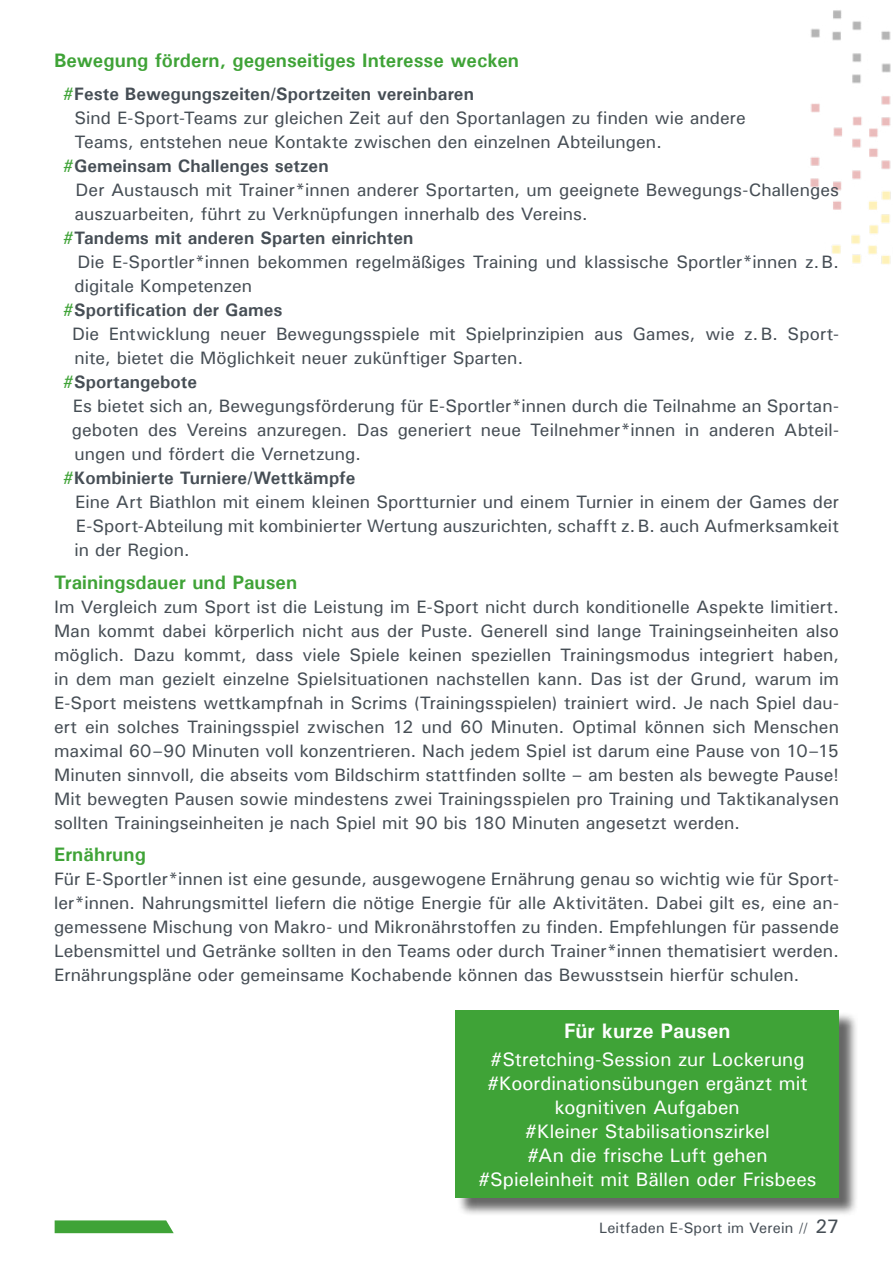
<style>
.page{position:relative;width:893px;height:1263px;background:#fff}
.page>*{position:absolute;margin:0;border:0;box-sizing:border-box;transform-origin:0 0}
.t1{font:700 21px "Univers";letter-spacing:.005em;color:#fff}
.t2{font:500 19.5px/24px "Univers";color:#fff;text-align:center}
.t3{font:700 19.5px "Univers";letter-spacing:.005em;color:#3fa337}
.t4{font:500 19.5px "Univers";color:#464e55}
.t5{font:500 18px/24px "Univers";color:#464e55;text-align:justify}
.t6{font:700 18px "Univers";letter-spacing:.005em;color:#464e55}
.t7{font:500 15px "Univers";letter-spacing:.01em;color:#464e55}
.s1{font-weight:500;color:#3fa337}
</style>
<div class="page">
<svg style="left:55px;top:1220px;width:119px;height:13px"></svg>
<img style="left:810px;top:10px;width:81px;height:255px">
<div style="left:458px;top:1012px;width:400px;height:205px;background:#000;opacity:.6"></div>
<div style="left:455px;top:1010px;width:384px;height:187px;background:#3fa337"></div>
<p class="t3" style="left:54px;top:48px;width:467px">Bewegung fördern, gegenseitiges Interesse wecken</p>
<p class="t6" style="left:63px;top:82px;width:413px"><span class="s1">#</span>Feste Bewegungszeiten/Sportzeiten vereinbaren</p>
<p class="t5" style="left:74px;top:105px;width:673px">Sind E-Sport-Teams zur gleichen Zeit auf den Sportanlagen zu finden wie andere</p>
<p class="t5" style="left:74px;top:129px;width:589px">Teams, entstehen neue Kontakte zwischen den einzelnen Abteilungen.</p>
<p class="t6" style="left:63px;top:154px;width:268px"><span class="s1">#</span>Gemeinsam Challenges setzen</p>
<p class="t5" style="left:76px;top:177px;width:765px">Der Austausch mit Trainer*innen anderer Sportarten, um geeignete Bewegungs-Challenges</p>
<p class="t5" style="left:74px;top:201px;width:515px">auszuarbeiten, führt zu Verknüpfungen innerhalb des Vereins.</p>
<p class="t6" style="left:63px;top:226px;width:352px"><span class="s1">#</span>Tandems mit anderen Sparten einrichten</p>
<p class="t5" style="left:78px;top:249px;width:763px">Die E-Sportler*innen bekommen regelmäßiges Training und klassische Sportler*innen z.B.</p>
<p class="t5" style="left:74px;top:273px;width:179px">digitale Kompetenzen</p>
<p class="t6" style="left:63px;top:298px;width:222px"><span class="s1">#</span>Sportification der Games</p>
<p class="t5" style="left:72px;top:321px;width:768px">Die Entwicklung neuer Bewegungsspiele mit Spielprinzipien aus Games, wie z.B. Sport-</p>
<p class="t5" style="left:74px;top:345px;width:450px">nite, bietet die Möglichkeit neuer zukünftiger Sparten.</p>
<p class="t6" style="left:63px;top:370px;width:136px"><span class="s1">#</span>Sportangebote</p>
<p class="t5" style="left:73px;top:393px;width:768px">Es bietet sich an, Bewegungsförderung für E-Sportler*innen durch die Teilnahme an Sportan-</p>
<p class="t5" style="left:72px;top:417px;width:769px">geboten des Vereins anzuregen. Das generiert neue Teilnehmer*innen in anderen Abteil-</p>
<p class="t5" style="left:74px;top:441px;width:288px">ungen und fördert die Vernetzung.</p>
<p class="t6" style="left:63px;top:466px;width:294px"><span class="s1">#</span>Kombinierte Turniere/Wettkämpfe</p>
<p class="t5" style="left:75px;top:489px;width:765px">Eine Art Biathlon mit einem kleinen Sportturnier und einem Turnier in einem der Games der</p>
<p class="t5" style="left:76px;top:513px;width:764px">E-Sport-Abteilung mit kombinierter Wertung auszurichten, schafft z.B. auch Aufmerksamkeit</p>
<p class="t5" style="left:74px;top:537px;width:117px">in der Region.</p>
<p class="t3" style="left:54px;top:569px;width:245px">Trainingsdauer und Pausen</p>
<p class="t5" style="left:54px;top:594px;width:786px">Im Vergleich zum Sport ist die Leistung im E-Sport nicht durch konditionelle Aspekte limitiert.<br>Man kommt dabei körperlich nicht aus der Puste. Generell sind lange Trainingseinheiten also möglich. Dazu kommt, dass viele Spiele keinen speziellen Trainingsmodus integriert haben, in dem man gezielt einzelne Spielsituationen nachstellen kann. Das ist der Grund, warum im E-Sport meistens wettkampfnah in Scrims (Trainingsspielen) trainiert wird. Je nach Spiel dau&shy;ert ein solches Trainingsspiel zwischen 12 und 60 Minuten. Optimal können sich Menschen maximal 60–90 Minuten voll konzentrieren. Nach jedem Spiel ist darum eine Pause von 10–15<br>Minuten sinnvoll, die abseits vom Bildschirm stattfinden sollte – am besten als bewegte Pause!<br>Mit bewegten Pausen sowie mindestens zwei Trainingsspielen pro Training und Taktikanalysen sollten Trainingseinheiten je nach Spiel mit 90 bis 180 Minuten angesetzt werden.</p>
<p class="t3" style="left:54px;top:842px;width:93px">Ernährung</p>
<p class="t5" style="left:54px;top:866px;width:786px">Für E-Sportler*innen ist eine gesunde, ausgewogene Ernährung genau so wichtig wie für Sport&shy;ler*innen. Nahrungsmittel liefern die nötige Energie für alle Aktivitäten. Dabei gilt es, eine an&shy;gemessene Mischung von Makro- und Mikronährstoffen zu finden. Empfehlungen für passende Lebensmittel und Getränke sollten in den Teams oder durch Trainer*innen thematisiert werden.<br>Ernährungspläne oder gemeinsame Kochabende können das Bewusstsein hierfür schulen.</p>
<p class="t1" style="left:564px;top:1017px;width:168px">Für kurze Pausen</p>
<p class="t2" style="left:478px;top:1047px;width:340px">#Stretching-Session zur Lockerung #Koordinationsübungen ergänzt mit kognitiven Aufgaben<br>#Kleiner Stabilisationszirkel<br>#An die frische Luft gehen #Spieleinheit mit Bällen oder Frisbees</p>
<p class="t4" style="left:815px;top:1214px;width:25px">27</p>
<p class="t7" style="left:599px;top:1218px;width:210px">Leitfaden E-Sport im Verein //</p>
</div>
